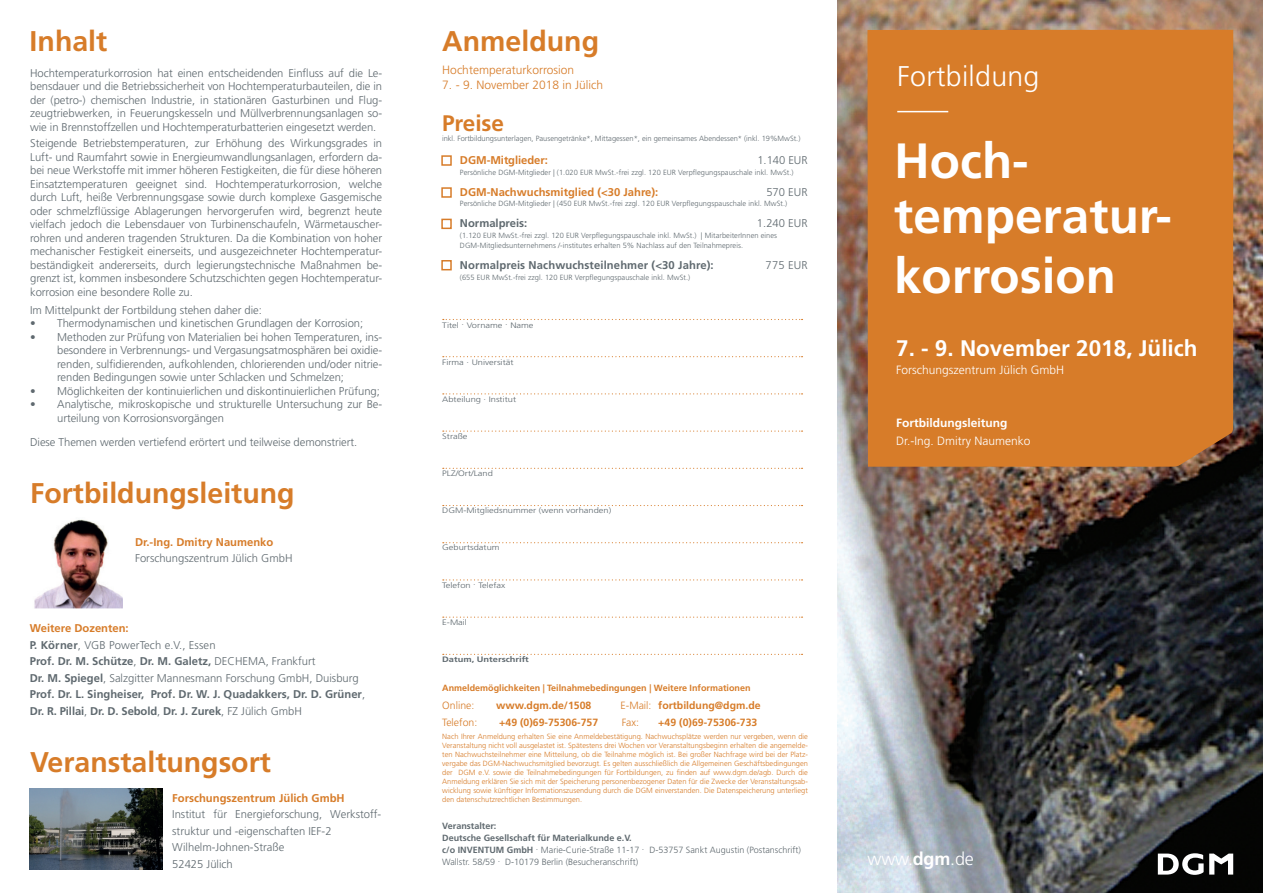
<style>
.page{position:relative;width:1263px;height:893px;background:#fff}
.page>*{position:absolute;margin:0;border:0;box-sizing:border-box;transform-origin:0 0}
.t1{font:700 49.5px/55.5px "Frutiger LT Pro";color:#fff}
.t2{font:700 28.5px "Frutiger LT Std";color:#d77c29}
.t3{font:300 28.5px "Frutiger LT Std";letter-spacing:.01em;color:#fff}
.t4{font:700 22.5px "Frutiger LT Pro";color:#fff}
.t5{font:700 22.5px "Frutiger LT Std";color:#d77c29}
.t6{font:300 18px "Frutiger LT Std";color:#fff}
.t7{font:300 12px "Frutiger LT Std";color:#fff}
.t8{font:300 12px "Frutiger LT Std";color:#d77c29}
.t9{font:700 12px "Frutiger LT Pro";color:#fff}
.t10{font:300 11.25px/13.5px "Frutiger LT Std";letter-spacing:-.005em;color:#5f696f;text-align:justify}
.t11{font:700 11.25px/16.5px "Frutiger LT Pro";color:#5f696f}
.t12{font:700 11.25px "Frutiger LT Std";color:#d77c29}
.t13{font:700 11.25px "Frutiger LT Std";letter-spacing:.01em;color:#5f696f}
.t14{font:700 10.5px "Frutiger LT Std";color:#d77c29}
.t15{font:300 10.5px "Frutiger LT Std";color:#d77c29}
.t16{font:300 9px/12px "Frutiger LT Std";color:#5f696f}
.t17{font:700 9px "Frutiger LT Std";color:#d77c29}
.t18{font:300 7.8px "Frutiger LT Std";color:#5f696f;scale:1.18 1}
.t19{font:700 7.8px "Frutiger LT Pro";color:#5f696f;scale:1.18 1}
.t20{font:300 7.5px/9px "Frutiger LT Std";color:#d77c29;text-align:justify}
.t21{font:300 7.5px/10.5px "Frutiger LT Std";letter-spacing:.005em;color:#5f696f}
.s1{font-weight:700;color:#d77c29}
.s2{font-family:"Frutiger LT Pro";font-weight:700}
.s3{font-family:"Frutiger LT Std";font-weight:300}
.s4{font-weight:300}
.s5{font-weight:700}
</style>
<div class="page">
<svg style="left:443px;top:356px;width:359px;height:1px"></svg>
<svg style="left:443px;top:393px;width:359px;height:1px"></svg>
<svg style="left:443px;top:431px;width:359px;height:1px"></svg>
<svg style="left:443px;top:468px;width:359px;height:1px"></svg>
<svg style="left:443px;top:319px;width:359px;height:1px"></svg>
<div style="left:441px;top:155px;width:11px;height:11px;border:2px solid #d77c29"></div>
<div style="left:441px;top:187px;width:11px;height:11px;border:2px solid #d77c29"></div>
<div style="left:441px;top:219px;width:11px;height:10px;border:2px solid #d77c29"></div>
<div style="left:441px;top:260px;width:11px;height:10px;border:2px solid #d77c29"></div>
<svg style="left:443px;top:542px;width:359px;height:1px"></svg>
<svg style="left:443px;top:579px;width:359px;height:1px"></svg>
<svg style="left:443px;top:617px;width:359px;height:1px"></svg>
<svg style="left:443px;top:654px;width:359px;height:1px"></svg>
<svg style="left:443px;top:505px;width:359px;height:1px"></svg>
<img style="left:34px;top:519px;width:88px;height:89px">
<img style="left:838px;top:0;width:425px;height:893px">
<div style="left:867px;top:30px;width:366px;height:437px;background:#d77c29"></div>
<svg style="left:1158px;top:853px;width:45px;height:22px"></svg>
<svg style="left:1209px;top:854px;width:24px;height:21px"></svg>
<hr style="left:897px;top:111px;width:51px;height:1px;background:#fff">
<img style="left:30px;top:789px;width:132px;height:81px">
<h2 class="t2" style="left:30px;top:25px;width:79px">Inhalt</h2>
<p class="t10" style="left:30px;top:66px;width:354px">Hochtemperaturkorrosion hat einen entscheidenden Einfluss auf die Le&shy;bensdauer und die Betriebssicherheit von Hochtemperaturbauteilen, die in der (petro-) chemischen Industrie, in stationären Gasturbinen und Flug&shy;zeugtriebwerken, in Feuerungskesseln und Müllverbrennungsanlagen so&shy;wie in Brennstoffzellen und Hochtemperaturbatterien eingesetzt werden.</p>
<p class="t10" style="left:30px;top:137px;width:354px">Steigende Betriebstemperaturen, zur Erhöhung des Wirkungsgrades in Luft- und Raumfahrt sowie in Energieumwandlungsanlagen, erfordern da&shy;bei neue Werkstoffe mit immer höheren Festigkeiten, die für diese höheren Einsatztemperaturen geeignet sind. Hochtemperaturkorrosion, welche durch Luft, heiße Verbrennungsgase sowie durch komplexe Gasgemische oder schmelzflüssige Ablagerungen hervorgerufen wird, begrenzt heute vielfach jedoch die Lebensdauer von Turbinenschaufeln, Wärmetauscher&shy;rohren und anderen tragenden Strukturen. Da die Kombination von hoher mechanischer Festigkeit einerseits, und ausgezeichneter Hochtemperatur&shy;beständigkeit andererseits, durch legierungstechnische Maßnahmen be&shy;grenzt ist, kommen insbesondere Schutzschichten gegen Hochtemperatur&shy;korrosion eine besondere Rolle zu.</p>
<p class="t10" style="left:30px;top:303px;width:233px">Im Mittelpunkt der Fortbildung stehen daher die:</p>
<p class="t10" style="left:30px;top:317px;width:335px">• Thermodynamischen und kinetischen Grundlagen der Korrosion;</p>
<p class="t10" style="left:57px;top:330px;width:327px;text-indent:-27px">• Methoden zur Prüfung von Materialien bei hohen Temperaturen, ins&shy;besondere in Verbrennungs- und Vergasungsatmosphären bei oxidie&shy;renden, sulfidierenden, aufkohlenden, chlorierenden und/oder nitrie&shy;renden Bedingungen sowie unter Schlacken und Schmelzen;</p>
<p class="t10" style="left:30px;top:384px;width:351px">• Möglichkeiten der kontinuierlichen und diskontinuierlichen Prüfung;</p>
<p class="t10" style="left:57px;top:398px;width:327px;text-indent:-27px">• Analytische, mikroskopische und strukturelle Untersuchung zur Be&shy;urteilung von Korrosionsvorgängen</p>
<p class="t10" style="left:30px;top:435px;width:329px">Diese Themen werden vertiefend erörtert und teilweise demonstriert.</p>
<h2 class="t2" style="left:30px;top:476px;width:266px">Fortbildungsleitung</h2>
<p class="t12" style="left:135px;top:535px;width:140px">Dr.-Ing. Dmitry Naumenko</p>
<p class="t10" style="left:135px;top:552px;width:159px">Forschungszentrum Jülich GmbH</p>
<p class="t10" style="left:30px;top:620px;width:187px;line-height:16.5px"><span class="s1">Weitere Dozenten:<br></span><span class="s2">P. Körner</span>, VGB PowerTech e.V., Essen</p>
<p class="t11" style="left:30px;top:653px;width:287px">Prof. Dr. M. Schütze<span class="s3">,</span> Dr. M. Galetz, <span class="s3">DECHEMA, Frankfurt</span></p>
<p class="t10" style="left:30px;top:671px;width:331px"><span class="s2">Dr. M. Spiegel</span>, Salzgitter Mannesmann Forschung GmbH, Duisburg</p>
<p class="t11" style="left:30px;top:686px;width:337px">Prof. Dr. L. Singheiser, Prof. Dr. W. J. Quadakkers, Dr. D. Grüner<span class="s3">,<br></span>Dr. R. Pillai<span class="s3">,</span> Dr. D. Sebold<span class="s3">,</span> Dr. J. Zurek<span class="s3">, FZ Jülich GmbH</span></p>
<h2 class="t2" style="left:30px;top:745px;width:242px">Veranstaltungsort</h2>
<p class="t12" style="left:172px;top:791px;width:174px">Forschungszentrum Jülich GmbH</p>
<p class="t10" style="left:172px;top:806px;width:210px;line-height:16.5px;text-align:left">Institut für Energieforschung, Werkstoff&shy;struktur und -eigenschaften IEF-2<br>Wilhelm-Johnen-Straße<br>52425 Jülich</p>
<h2 class="t2" style="left:442px;top:25px;width:158px">Anmeldung</h2>
<p class="t8" style="left:442px;top:63px;width:133px">Hochtemperaturkorrosion</p>
<p class="t8" style="left:442px;top:78px;width:162px">7. - 9. November 2018 in Jülich</p>
<h3 class="t5" style="left:442px;top:110px;width:64px">Preise</h3>
<p class="t21" style="left:442px;top:133px;width:360px">inkl. Fortbildungsunterlagen, Pausengetränke*, Mittagessen*, ein gemeinsames Abendessen* (inkl. 19%MwSt.)</p>
<p class="t12" style="left:460px;top:154px;width:89px">DGM-Mitglieder:</p>
<p class="t10" style="left:757px;top:154px;width:52px">1.140 EUR</p>
<p class="t21" style="left:460px;top:167px;width:335px">Persönliche DGM-Mitglieder | (1.020 EUR MwSt.-frei zzgl. 120 EUR Verpflegungspauschale inkl. MwSt.)</p>
<p class="t12" style="left:460px;top:185px;width:200px">DGM-Nachwuchsmitglied (&lt;30 Jahre):</p>
<p class="t10" style="left:766px;top:185px;width:43px">570 EUR</p>
<p class="t21" style="left:460px;top:199px;width:329px">Persönliche DGM-Mitglieder | (450 EUR MwSt.-frei zzgl. 120 EUR Verpflegungspauschale inkl. MwSt.)</p>
<p class="t13" style="left:460px;top:217px;width:69px">Normalpreis:</p>
<p class="t10" style="left:757px;top:217px;width:52px">1.240 EUR</p>
<p class="t21" style="left:460px;top:230px;width:319px">(1.120 EUR MwSt.-frei zzgl. 120 EUR Verpflegungspauschale inkl. MwSt.) | MitarbeiterInnen eines<br>DGM-Mitgliedsunternehmens /-institutes erhalten 5% Nachlass auf den Teilnahmepreis.</p>
<p class="t13" style="left:460px;top:259px;width:255px">Normalpreis Nachwuchsteilnehmer (&lt;30 Jahre):</p>
<p class="t10" style="left:766px;top:259px;width:43px">775 EUR</p>
<p class="t21" style="left:460px;top:272px;width:232px">(655 EUR MwSt.-frei zzgl. 120 EUR Verpflegungspauschale inkl. MwSt.)</p>
<p class="t18" style="left:442px;top:321px;width:79px">Titel . Vorname . Name</p>
<p class="t18" style="left:442px;top:358px;width:62px">Firma . Universität</p>
<p class="t18" style="left:442px;top:395px;width:64px">Abteilung . Institut</p>
<p class="t18" style="left:442px;top:432px;width:23px">Straße</p>
<p class="t18" style="left:442px;top:469px;width:44px">PLZ/Ort/Land</p>
<p class="t18" style="left:442px;top:506px;width:145px">DGM-Mitgliedsnummer (wenn vorhanden)</p>
<p class="t18" style="left:442px;top:543px;width:50px">Geburtsdatum</p>
<p class="t18" style="left:442px;top:580px;width:55px">Telefon . Telefax</p>
<p class="t18" style="left:442px;top:618px;width:23px">E-Mail</p>
<p class="t19" style="left:442px;top:655px;width:75px">Datum, Unterschrift</p>
<p class="t17" style="left:442px;top:683px;width:310px">Anmeldemöglichkeiten | Teilnahmebedingungen | Weitere Informationen</p>
<p class="t15" style="left:442px;top:700px;width:34px">Online:</p>
<p class="t14" style="left:496px;top:700px;width:97px">www.dgm.de/1508</p>
<p class="t14" style="left:621px;top:700px;width:142px"><span class="s4">E-Mail:</span> fortbildung@dgm.de</p>
<p class="t15" style="left:442px;top:716px;width:37px">Telefon:</p>
<p class="t14" style="left:499px;top:716px;width:101px">+49 (0)69-75306-757</p>
<p class="t15" style="left:622px;top:716px;width:19px">Fax:</p>
<p class="t14" style="left:658px;top:716px;width:101px">+49 (0)69-75306-733</p>
<p class="t20" style="left:442px;top:732px;width:367px">Nach Ihrer Anmeldung erhalten Sie eine Anmeldebestätigung. Nachwuchsplätze werden nur vergeben, wenn die Veranstaltung nicht voll ausgelastet ist. Spätestens drei Wochen vor Veranstaltungsbeginn erhalten die angemelde&shy;ten Nachwuchsteilnehmer eine Mitteilung, ob die Teilnahme möglich ist. Bei großer Nachfrage wird bei der Platz&shy;vergabe das DGM-Nachwuchsmitglied bevorzugt. Es gelten ausschließlich die Allgemeinen Geschäftsbedingungen der DGM e.V. sowie die Teilnahmebedingungen für Fortbildungen, zu finden auf www.dgm.de/agb. Durch die Anmeldung erklären Sie sich mit der Speicherung personenbezogener Daten für die Zwecke der Veranstaltungsab&shy;wicklung sowie künftiger Informationszusendung durch die DGM einverstanden. Die Datenspeicherung unterliegt den datenschutzrechtlichen Bestimmungen.</p>
<p class="t16" style="left:442px;top:820px;width:360px"><span class="s5">Veranstalter:<br>Deutsche Gesellschaft für Materialkunde e.V.<br>c/o INVENTUM GmbH</span> . Marie-Curie-Straße 11-17 . D-53757 Sankt Augustin (Postanschrift)<br>Wallstr. 58/59 . D-10179 Berlin (Besucheranschrift)</p>
<h2 class="t3" style="left:897px;top:60px;width:144px">Fortbildung</h2>
<h1 class="t1" style="left:894px;top:133px;width:279px">Hoch&shy;temperatur-</h1>
<h1 class="t1" style="left:894px;top:248px;width:223px">korrosion</h1>
<h3 class="t4" style="left:896px;top:335px;width:303px">7. - 9. November 2018, Jülich</h3>
<p class="t7" style="left:896px;top:363px;width:170px">Forschungszentrum Jülich GmbH</p>
<p class="t9" style="left:896px;top:415px;width:113px">Fortbildungsleitung</p>
<p class="t7" style="left:896px;top:434px;width:136px">Dr.-Ing. Dmitry Naumenko</p>
<h3 class="t6" style="left:867px;top:849px;width:108px">www.<span class="s2">dgm</span>.de</h3>
</div>
